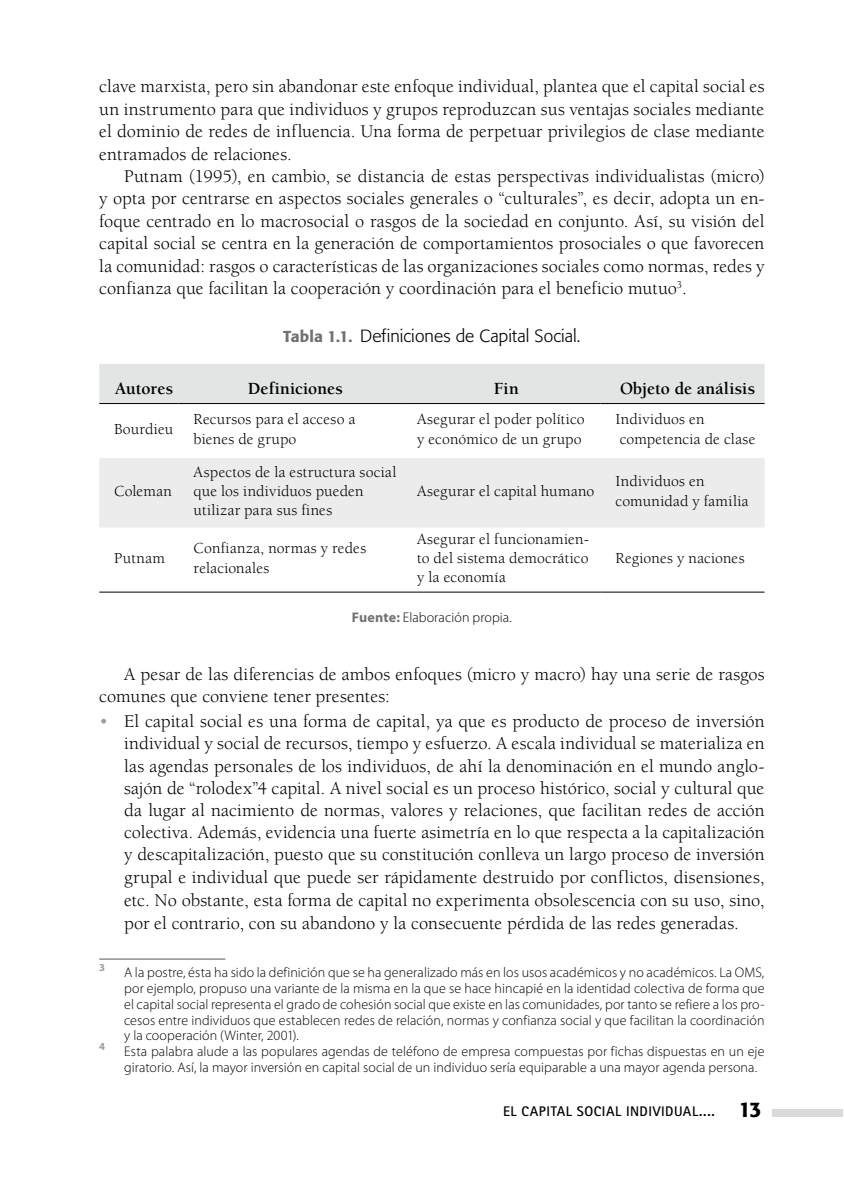
<style>
.page{position:relative;width:844px;height:1191px;background:#fff}
.page>*{position:absolute;margin:0;border:0;box-sizing:border-box;transform-origin:0 0}
.t1{font:18.38px/22.4px "Berkeley Std";letter-spacing:.005em;color:#000;text-align:justify}
.t2{font:18.38px "Berkeley Std";color:#9c9d9f}
.t3{font:700 17.5px "Berkeley Std";color:#000}
.t4{font:300 17.5px "Formata";letter-spacing:.005em;color:#000}
.t5{font:15.75px/19.2px "Berkeley Std";letter-spacing:.01em;color:#000}
.t6{font:300 14px/15.8px "Myriad Pro";letter-spacing:.005em;color:#000;text-align:justify}
.t7{font:700 14px "Rotis Sans Serif Std";letter-spacing:.04em;color:#000}
.t8{font:700 10.67px "Myriad Pro";color:#9c9d9f}
.s1{font-weight:500;font-size:15.75px;color:#707173}
.s2{font-weight:700;color:#707173}
.s3{font-family:"Formata";font-weight:500;font-size:21px}
</style>
<div class="page">
<div style="left:772px;top:1109px;width:70px;height:7px;background:#d9dadb"></div>
<div style="left:99px;top:364px;width:665px;height:39px;background:#e3e4e4"></div>
<div style="left:99px;top:458px;width:665px;height:69px;background:#ececed"></div>
<hr style="left:99px;top:591px;width:80px;height:1px;background:#000">
<hr style="left:179px;top:591px;width:223px;height:1px;background:#000">
<hr style="left:402px;top:591px;width:198px;height:1px;background:#000">
<hr style="left:600px;top:591px;width:164px;height:1px;background:#000">
<hr style="left:99px;top:403px;width:80px;height:1px;background:#000">
<hr style="left:179px;top:403px;width:223px;height:1px;background:#000">
<hr style="left:402px;top:403px;width:198px;height:1px;background:#000">
<hr style="left:600px;top:403px;width:164px;height:1px;background:#000">
<hr style="left:99px;top:958px;width:126px;height:2px;background:#9c9d9f">
<p class="t1" style="left:99px;top:76px;width:666px">clave marxista, pero sin abandonar este enfoque individual, plantea que el capital social es un instrumento para que individuos y grupos reproduzcan sus ventajas sociales mediante el dominio de redes de influencia. Una forma de perpetuar privilegios de clase mediante entramados de relaciones.</p>
<p class="t1" style="left:99px;top:165px;width:666px;text-indent:25px">Putnam (1995), en cambio, se distancia de estas perspectivas individualistas (micro) y opta por centrarse en aspectos sociales generales o “culturales”, es decir, adopta un en&shy;foque centrado en lo macrosocial o rasgos de la sociedad en conjunto. Así, su visión del capital social se centra en la generación de comportamientos prosociales o que favorecen la comunidad: rasgos o características de las organizaciones sociales como normas, redes y confianza que facilitan la cooperación y coordinación para el beneficio mutuo<sup>3</sup>.</p>
<p class="t4" style="left:283px;top:325px;width:299px"><span class="s1">Tabla 1.1.</span> Definiciones de Capital Social.</p>
<p class="t3" style="left:115px;top:379px;width:60px">Autores</p>
<p class="t3" style="left:248px;top:379px;width:96px">Definiciones</p>
<p class="t3" style="left:494px;top:379px;width:26px">Fin</p>
<p class="t3" style="left:620px;top:379px;width:137px">Objeto de análisis</p>
<p class="t5" style="left:114px;top:419px;width:61px">Bourdieu</p>
<p class="t5" style="left:193px;top:410px;width:163px">Recursos para el acceso a bienes de grupo</p>
<p class="t5" style="left:417px;top:410px;width:169px">Asegurar el poder político y económico de un grupo</p>
<p class="t5" style="left:615px;top:410px;width:141px">Individuos en competencia de clase</p>
<p class="t5" style="left:114px;top:481px;width:59px">Coleman</p>
<p class="t5" style="left:193px;top:462px;width:204px">Aspectos de la estructura social que los individuos pueden utilizar para sus fines</p>
<p class="t5" style="left:417px;top:481px;width:179px">Asegurar el capital humano</p>
<p class="t5" style="left:615px;top:472px;width:134px">Individuos en comunidad y familia</p>
<p class="t5" style="left:114px;top:548px;width:52px">Putnam</p>
<p class="t5" style="left:193px;top:539px;width:174px">Confianza, normas y redes relacionales</p>
<p class="t5" style="left:417px;top:529px;width:173px;text-align:justify">Asegurar el funcionamien&shy;to del sistema democrático y la economía</p>
<p class="t6" style="left:352px;top:609px;width:161px"><span class="s2">Fuente:</span> Elaboración propia.</p>
<p class="t5" style="left:615px;top:548px;width:130px">Regiones y naciones</p>
<p class="t1" style="left:99px;top:663px;width:666px;text-indent:25px">A pesar de las diferencias de ambos enfoques (micro y macro) hay una serie de rasgos comunes que conviene tener presentes:</p>
<p class="t1" style="left:124px;top:710px;width:641px">El capital social es una forma de capital, ya que es producto de proceso de inversión individual y social de recursos, tiempo y esfuerzo. A escala individual se materializa en las agendas personales de los individuos, de ahí la denominación en el mundo anglo&shy;sajón de “rolodex”4 capital. A nivel social es un proceso histórico, social y cultural que da lugar al nacimiento de normas, valores y relaciones, que facilitan redes de acción colectiva. Además, evidencia una fuerte asimetría en lo que respecta a la capitalización y descapitalización, puesto que su constitución conlleva un largo proceso de inversión grupal e individual que puede ser rápidamente destruido por conflictos, disensiones, etc. No obstante, esta forma de capital no experimenta obsolescencia con su uso, sino, por el contrario, con su abandono y la consecuente pérdida de las redes generadas.</p>
<p class="t8" style="left:99px;top:960px;width:7px">3</p>
<p class="t6" style="left:124px;top:964px;width:641px">A la postre, ésta ha sido la definición que se ha generalizado más en los usos académicos y no académicos. La OMS, por ejemplo, propuso una variante de la misma en la que se hace hincapié en la identidad colectiva de forma que el capital social representa el grado de cohesión social que existe en las comunidades, por tanto se refiere a los pro&shy;cesos entre individuos que establecen redes de relación, normas y confianza social y que facilitan la coordinación y la cooperación (Winter, 2001).</p>
<p class="t8" style="left:99px;top:1039px;width:7px">4</p>
<p class="t6" style="left:124px;top:1043px;width:641px">Esta palabra alude a las populares agendas de teléfono de empresa compuestas por fichas dispuestas en un eje giratorio. Así, la mayor inversión en capital social de un individuo sería equiparable a una mayor agenda persona.</p>
<p class="t2" style="left:99px;top:711px;width:11px">•</p>
<p class="t7" style="left:503px;top:1102px;width:260px">EL CAPITAL SOCIAL INDIVIDUAL.... <span class="s3">13</span></p>
</div>
